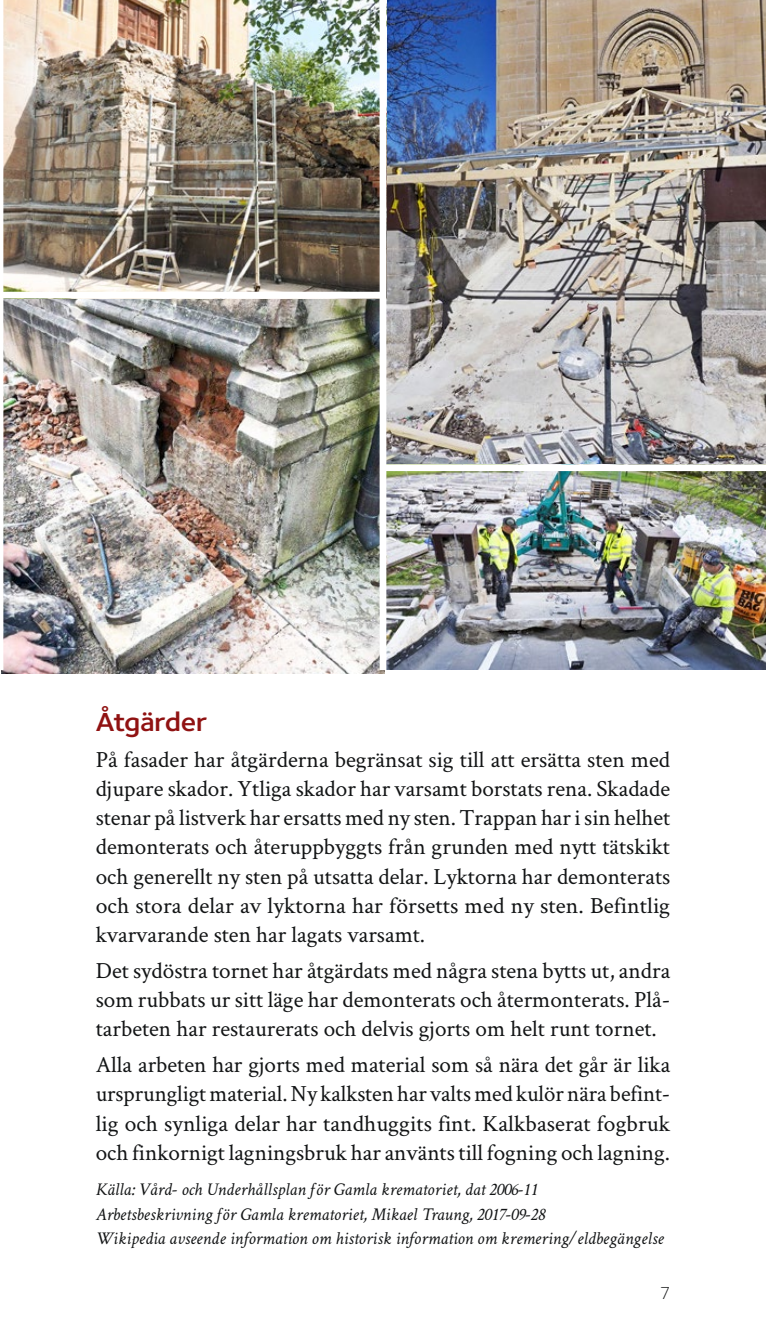
<style>
.page{position:relative;width:766px;height:1340px;background:#fff}
.page>*{position:absolute;margin:0;border:0;box-sizing:border-box;transform-origin:0 0}
.t1{font:600 27px "Foundry Sterling";letter-spacing:-.025em;color:#901212;scale:1.1 1}
.t2{font:23.18px/29.2px "Crimson Text";color:#121415;text-align:justify}
.t3{font:italic 18px/24.3px "Crimson Text";color:#121415}
.t4{font:300 18px "Foundry Sterling";color:#121415}
</style>
<div class="page">
<img style="left:386px;top:0;width:379px;height:464px">
<img style="left:1px;top:298px;width:383px;height:375px">
<img style="left:386px;top:471px;width:379px;height:199px">
<img style="left:3px;top:0;width:376px;height:292px">
<div style="left:379px;top:0;width:7px;height:670px;background:#fff"></div>
<hr style="left:0;top:0;width:3px;height:670px;background:#fff">
<p class="t1" style="left:96px;top:706px;width:103px">Åtgärder</p>
<p class="t2" style="left:96px;top:743px;width:576px">På fasader har åtgärderna begränsat sig till att ersätta sten med djupare skador. Ytliga skador har varsamt borstats rena. Skadade stenar på listverk har ersatts med ny sten. Trappan har i sin helhet demonterats och återuppbyggts från grunden med nytt tätskikt och generellt ny sten på utsatta delar. Lyktorna har demonterats och stora delar av lyktorna har försetts med ny sten. Befintlig kvarvarande sten har lagats varsamt.</p>
<p class="t2" style="left:96px;top:954px;width:576px">Det sydöstra tornet har åtgärdats med några stena bytts ut, andra som rubbats ur sitt läge har demonterats och återmonterats. Plå&shy;tarbeten har restaurerats och delvis gjorts om helt runt tornet.</p>
<p class="t2" style="left:96px;top:1049px;width:576px">Alla arbeten har gjorts med material som så nära det går är lika ursprungligt material. Ny kalksten har valts med kulör nära befint&shy;lig och synliga delar har tandhuggits fint. Kalkbaserat fogbruk och finkornigt lagningsbruk har använts till fogning och lagning.</p>
<p class="t3" style="left:96px;top:1177px;width:569px">Källa: Vård- och Underhållsplan för Gamla krematoriet, dat 2006-11<br>Arbetsbeskrivning för Gamla krematoriet, Mikael Traung, 2017-09-28<br>Wikipedia avseende information om historisk information om kremering/eldbegängelse</p>
<p class="t4" style="left:659px;top:1282px;width:12px">7</p>
</div>
